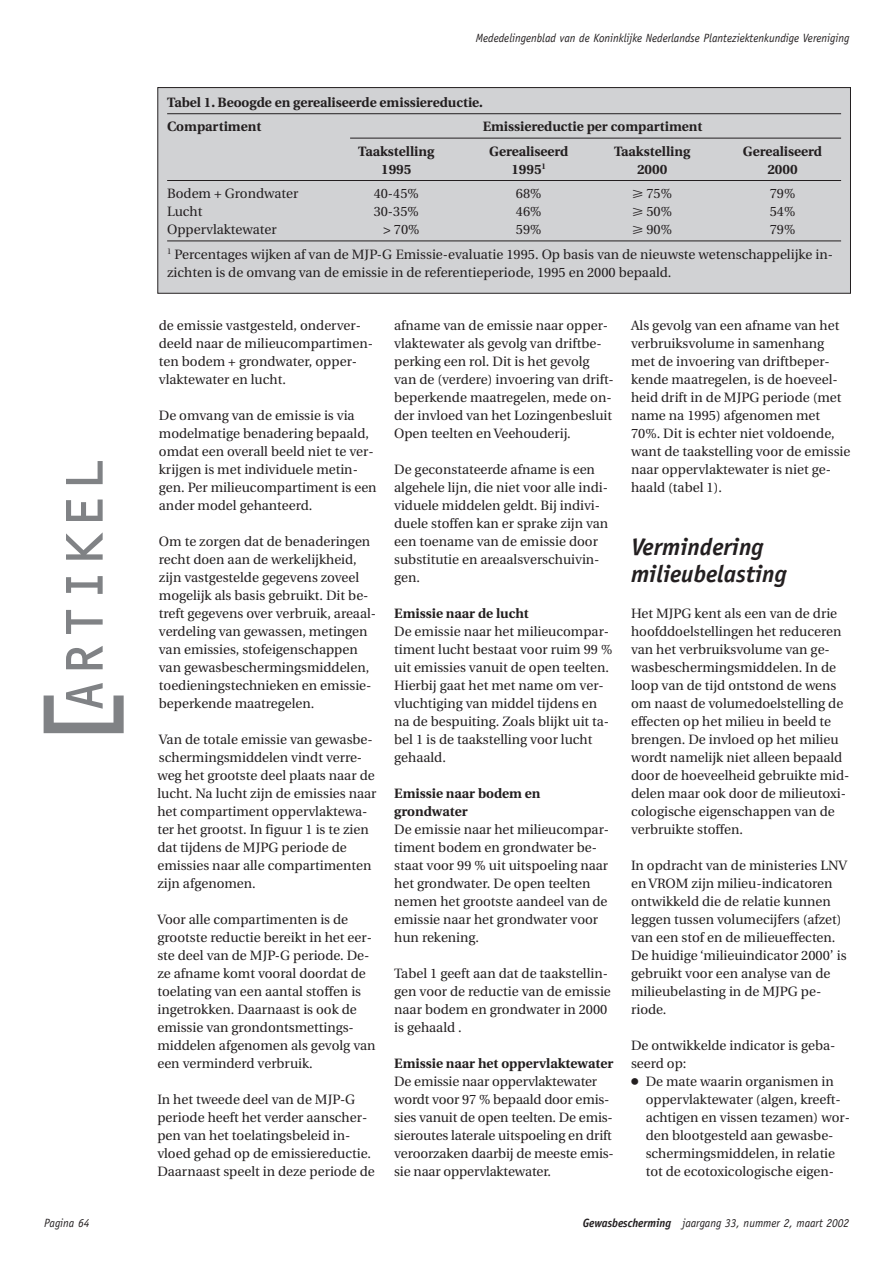
<style>
.page{position:relative;width:893px;height:1262px;background:#fff}
.page>*{position:absolute;margin:0;border:0;box-sizing:border-box;transform-origin:0 0}
.t1{font:108px "OCR C Regular";color:#808285;scale:.95 1}
.t2{font:54px "OCR C Regular";color:#808285;scale:.95 1}
.t3{font:italic 700 24px/27px "Officina Sans";color:#231f20}
.t4{font:13.5px/18px "Utopia";color:#231f20}
.t5{font:700 13.5px/18px "Utopia";color:#231f20}
.t6{font:italic 12px "Officina Sans";color:#231f20;scale:.95 1}
.s1{font-family:"European Pi Two"}
.s2{font-family:"Universal Newswith Comm Pi"}
.s3{font-weight:700}
</style>
<div class="page">
<div style="left:158px;top:88px;width:692px;height:205px;background:#d1d2d4"></div>
<hr style="left:167px;top:113px;width:674px;height:1px;background:#231f20">
<hr style="left:350px;top:138px;width:491px;height:1px;background:#231f20">
<hr style="left:167px;top:180px;width:674px;height:1px;background:#231f20">
<hr style="left:167px;top:240px;width:674px;height:1px;background:#231f20">
<div style="left:157px;top:87px;width:693px;height:207px;border:1px solid #231f20"></div>
<p class="t6" style="left:476px;top:33px;width:394px">Mededelingenblad van de Koninklijke Nederlandse Planteziektenkundige Vereniging</p>
<p class="t5" style="left:167px;top:91px;width:317px;line-height:24.5px">Tabel 1. Beoogde en gerealiseerde emissiereductie.<br>Compartiment</p>
<p class="t5" style="left:482px;top:119px;width:221px">Emissiereductie per compartiment</p>
<p class="t5" style="left:358px;top:143px;width:78px">Taakstelling</p>
<p class="t5" style="left:489px;top:143px;width:81px">Gerealiseerd</p>
<p class="t5" style="left:614px;top:143px;width:78px">Taakstelling</p>
<p class="t5" style="left:742px;top:143px;width:81px">Gerealiseerd</p>
<p class="t5" style="left:381px;top:161px;width:32px">1995</p>
<p class="t5" style="left:511px;top:161px;width:36px">1995<sup>1</sup></p>
<p class="t5" style="left:637px;top:161px;width:32px">2000</p>
<p class="t5" style="left:767px;top:161px;width:32px">2000</p>
<h2 class="t2" style="left:66px;top:714px;width:274px;rotate:-90deg">ARTIKEL</h2>
<h1 class="t1" style="left:50px;top:751px;width:79px;rotate:-90deg">[</h1>
<p class="t4" style="left:167px;top:186px;width:133px">Bodem + Grondwater</p>
<p class="t4" style="left:373px;top:186px;width:47px">40-45%</p>
<p class="t4" style="left:516px;top:186px;width:27px">68%</p>
<p class="t4" style="left:632px;top:186px;width:41px"><span class="s1">-</span> 75%</p>
<p class="t4" style="left:769px;top:186px;width:27px">79%</p>
<p class="t4" style="left:167px;top:204px;width:37px">Lucht</p>
<p class="t4" style="left:373px;top:204px;width:47px">30-35%</p>
<p class="t4" style="left:516px;top:204px;width:27px">46%</p>
<p class="t4" style="left:632px;top:204px;width:41px"><span class="s1">-</span> 50%</p>
<p class="t4" style="left:769px;top:204px;width:27px">54%</p>
<p class="t4" style="left:167px;top:222px;width:111px">Oppervlaktewater</p>
<p class="t4" style="left:383px;top:222px;width:38px">&gt; 70%</p>
<p class="t4" style="left:516px;top:222px;width:27px">59%</p>
<p class="t4" style="left:632px;top:222px;width:41px"><span class="s1">-</span> 90%</p>
<p class="t4" style="left:167px;top:218px;width:667px;line-height:24.5px;text-indent:602px">79%<br><sup>1</sup> Percentages wijken af van de MJP-G Emissie-evaluatie 1995. Op basis van de nieuwste wetenschappelijke in-</p>
<p class="t4" style="left:167px;top:264px;width:506px">zichten is de omvang van de emissie in de referentieperiode, 1995 en 2000 bepaald.</p>
<p class="t4" style="left:159px;top:317px;width:215px">de emissie vastgesteld, onderver&shy;deeld naar de milieucompartimen&shy;ten bodem + grondwater, opper&shy;vlaktewater en lucht.</p>
<p class="t4" style="left:159px;top:407px;width:219px">De omvang van de emissie is via modelmatige benadering bepaald, omdat een overall beeld niet te ver&shy;krijgen is met individuele metin&shy;gen. Per milieucompartiment is een ander model gehanteerd.</p>
<p class="t4" style="left:159px;top:533px;width:219px">Om te zorgen dat de benaderingen recht doen aan de werkelijkheid, zijn vastgestelde gegevens zoveel mogelijk als basis gebruikt. Dit be&shy;treft gegevens over verbruik, areaal&shy;verdeling van gewassen, metingen van emissies, stofeigenschappen van gewasbeschermingsmiddelen, toedieningstechnieken en emissie&shy;beperkende maatregelen.</p>
<p class="t4" style="left:157px;top:731px;width:221px">Van de totale emissie van gewasbe&shy;schermingsmiddelen vindt verre&shy;weg het grootste deel plaats naar de lucht. Na lucht zijn de emissies naar het compartiment oppervlaktewa&shy;ter het grootst. In figuur 1 is te zien dat tijdens de MJPG periode de emissies naar alle compartimenten zijn afgenomen.</p>
<p class="t4" style="left:157px;top:911px;width:219px">Voor alle compartimenten is de grootste reductie bereikt in het eer&shy;ste deel van de MJP-G periode. De&shy;ze afname komt vooral doordat de toelating van een aantal stoffen is ingetrokken. Daarnaast is ook de emissie van grondontsmettings&shy;middelen afgenomen als gevolg van een verminderd verbruik.</p>
<p class="t4" style="left:157px;top:1091px;width:219px">In het tweede deel van de MJP-G periode heeft het verder aanscher&shy;pen van het toelatingsbeleid in&shy;vloed gehad op de emissiereductie.<br>Daarnaast speelt in deze periode de</p>
<p class="t4" style="left:394px;top:317px;width:221px">afname van de emissie naar opper&shy;vlaktewater als gevolg van driftbe&shy;perking een rol. Dit is het gevolg van de (verdere) invoering van drift&shy;beperkende maatregelen, mede on&shy;der invloed van het Lozingenbesluit Open teelten en Veehouderij.</p>
<p class="t4" style="left:394px;top:461px;width:215px">De geconstateerde afname is een algehele lijn, die niet voor alle indi&shy;viduele middelen geldt. Bij indivi&shy;duele stoffen kan er sprake zijn van een toename van de emissie door substitutie en areaalsverschuivin&shy;gen.</p>
<p class="t5" style="left:394px;top:605px;width:136px">Emissie naar de lucht</p>
<p class="t4" style="left:394px;top:623px;width:220px">De emissie naar het milieucompar&shy;timent lucht bestaat voor ruim 99 % uit emissies vanuit de open teelten.<br>Hierbij gaat het met name om ver&shy;vluchtiging van middel tijdens en na de bespuiting. Zoals blijkt uit ta&shy;bel 1 is de taakstelling voor lucht gehaald.</p>
<p class="t5" style="left:394px;top:785px;width:148px">Emissie naar bodem en grondwater</p>
<p class="t4" style="left:394px;top:821px;width:216px">De emissie naar het milieucompar&shy;timent bodem en grondwater be&shy;staat voor 99 % uit uitspoeling naar het grondwater. De open teelten nemen het grootste aandeel van de emissie naar het grondwater voor hun rekening.</p>
<p class="t4" style="left:394px;top:965px;width:218px">Tabel 1 geeft aan dat de taakstellin&shy;gen voor de reductie van de emissie naar bodem en grondwater in 2000 is gehaald .</p>
<p class="t5" style="left:394px;top:1055px;width:221px">Emissie naar het oppervlaktewater</p>
<p class="t4" style="left:394px;top:1073px;width:221px">De emissie naar oppervlaktewater wordt voor 97 % bepaald door emis&shy;sies vanuit de open teelten. De emis&shy;sieroutes laterale uitspoeling en drift veroorzaken daarbij de meeste emis&shy;sie naar oppervlaktewater.</p>
<p class="t4" style="left:631px;top:317px;width:221px">Als gevolg van een afname van het verbruiksvolume in samenhang met de invoering van driftbeper&shy;kende maatregelen, is de hoeveel&shy;heid drift in de MJPG periode (met name na 1995) afgenomen met<br>70%. Dit is echter niet voldoende, want de taakstelling voor de emissie naar oppervlaktewater is niet ge&shy;haald (tabel 1).</p>
<h3 class="t3" style="left:631px;top:535px;width:157px">Vermindering milieubelasting</h3>
<p class="t4" style="left:631px;top:605px;width:220px">Het MJPG kent als een van de drie hoofddoelstellingen het reduceren van het verbruiksvolume van ge&shy;wasbeschermingsmiddelen. In de loop van de tijd ontstond de wens om naast de volumedoelstelling de effecten op het milieu in beeld te brengen. De invloed op het milieu wordt namelijk niet alleen bepaald door de hoeveelheid gebruikte mid&shy;delen maar ook door de milieutoxi&shy;cologische eigenschappen van de verbruikte stoffen.</p>
<p class="t4" style="left:631px;top:857px;width:217px">In opdracht van de ministeries LNV en VROM zijn milieu-indicatoren ontwikkeld die de relatie kunnen leggen tussen volumecijfers (afzet) van een stof en de milieueffecten.<br>De huidige ‘milieuindicator 2000’ is gebruikt voor een analyse van de milieubelasting in de MJPG pe&shy;riode.</p>
<p class="t4" style="left:631px;top:1037px;width:206px">De ontwikkelde indicator is geba&shy;seerd op:</p>
<p class="t4" style="left:645px;top:1073px;width:206px;text-indent:-15px"><span class="s2">●</span> De mate waarin organismen in oppervlaktewater (algen, kreeft&shy;achtigen en vissen tezamen) wor&shy;den blootgesteld aan gewasbe&shy;schermingsmiddelen, in relatie tot de ecotoxicologische eigen-</p>
<p class="t6" style="left:44px;top:1218px;width:49px">Pagina 64</p>
<p class="t6" style="left:582px;top:1218px;width:282px"><span class="s3">Gewasbescherming</span> jaargang 33, nummer 2, maart 2002</p>
</div>
